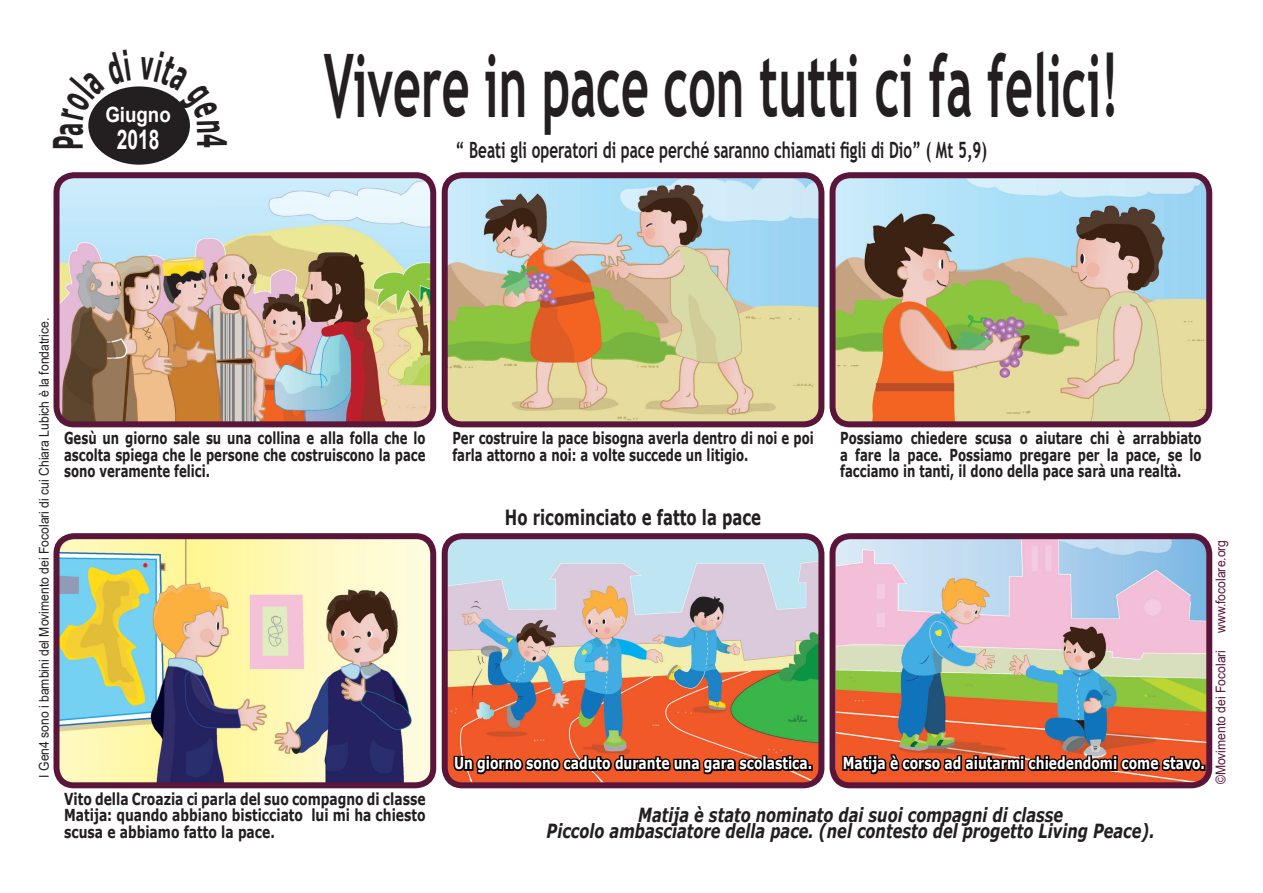
<style>
.page{position:relative;width:1263px;height:893px;background:#fff}
.page>*{position:absolute;margin:0;border:0;box-sizing:border-box;transform-origin:0 0}
.t1{font:700 87.75px "Trebuchet MS";color:#231f20;scale:.55 1}
.t2{font:700 40.5px "Verdana";color:#231f20;scale:.49 1}
.t3{font:700 27px "Arial";color:#fff;scale:.71 1}
.t4{font:700 22.5px "Trebuchet MS";color:#231f20;scale:.68 1}
.t5{font:700 21px "Verdana";color:#231f20;scale:.71 1}
.t6{font:700 21px "Arial";color:#fff;scale:.89 1}
.t7{font:italic 700 19.5px/16.5px "Verdana";color:#231f20;text-align:center;scale:.75 1}
.t8{font:700 16.5px/16.5px "Verdana";color:#231f20;text-align:justify;scale:.71 1}
.t9{font:700 16.5px/16.5px "Verdana";color:#231f20;text-align:justify;scale:.75 1}
.t10{font:700 16.5px "Verdana";color:#fff;scale:.75 1}
.t11{font:13.5px "Arial";color:#231f20;scale:.9 1}
.t12{font:13.5px "Arial";color:#5a163a;scale:.9 1}
</style>
<div class="page">
<img style="left:59px;top:540px;width:370px;height:244px">
<div style="left:54px;top:533px;width:382px;height:255px;border:6px solid #5a163a;border-radius:17px"></div>
<img style="left:449px;top:540px;width:371px;height:243px">
<div style="left:442px;top:533px;width:382px;height:255px;border:6px solid #5a163a;border-radius:17px"></div>
<img style="left:836px;top:540px;width:369px;height:241px">
<div style="left:829px;top:533px;width:383px;height:255px;border:6px solid #5a163a;border-radius:17px"></div>
<img style="left:59px;top:179px;width:370px;height:244px">
<div style="left:54px;top:172px;width:382px;height:255px;border:6px solid #5a163a;border-radius:17px"></div>
<img style="left:449px;top:179px;width:371px;height:243px">
<div style="left:442px;top:172px;width:382px;height:255px;border:6px solid #5a163a;border-radius:17px"></div>
<img style="left:836px;top:179px;width:369px;height:241px">
<div style="left:829px;top:172px;width:383px;height:255px;border:6px solid #5a163a;border-radius:17px"></div>
<svg style="left:452px;top:754px;width:361px;height:22px;background:#722b14"></svg>
<div style="left:88px;top:86px;width:102px;height:79px;background:#231f20;border-radius:50%"></div>
<svg style="left:841px;top:742px;width:364px;height:37px;background:#9b4224"></svg>
<svg style="left:88px;top:87px;width:42px;height:34px"></svg>
<svg style="left:140px;top:86px;width:50px;height:61px"></svg>
<h2 class="t2" style="left:40px;top:150px;width:58px;rotate:-90deg">Pa</h2>
<p class="t6" style="left:105px;top:99px;width:75px">Giugno</p>
<h3 class="t3" style="left:117px;top:120px;width:62px">2018</h3>
<h1 class="t1" style="left:324px;top:31px;width:1447px">Vivere in pace con tutti ci fa felici!</h1>
<h3 class="t4" style="left:456px;top:136px;width:783px">“ Beati gli operatori di pace perché saranno chiamati figli di Dio” ( Mt 5,9)</h3>
<p class="t11" style="left:35px;top:778px;width:512px;rotate:-90deg">I Gen4 sono i bambini del Movimento dei Focolari di cui Chiara Lubich è la fondatrice.</p>
<p class="t8" style="left:64px;top:430px;width:510px">Gesù un giorno sale su una collina e alla folla che lo ascolta spiega che le persone che costruiscono la pace sono veramente felici.</p>
<p class="t9" style="left:64px;top:790px;width:483px">Vito della Croazia ci parla del suo compagno di classe Matija: quando abbiano bisticciato lui mi ha chiesto scusa e abbiamo fatto la pace.</p>
<p class="t8" style="left:452px;top:430px;width:510px">Per costruire la pace bisogna averla dentro di noi e poi farla attorno a noi: a volte succede un litigio.</p>
<p class="t5" style="left:505px;top:503px;width:362px">Ho ricominciato e fatto la pace</p>
<p class="t8" style="left:840px;top:430px;width:511px">Possiamo chiedere scusa o aiutare chi è arrabbiato a fare la pace. Possiamo pregare per la pace, se lo facciamo in tanti, il dono della pace sarà una realtà.</p>
<p class="t10" style="left:843px;top:752px;width:485px">Matija è corso ad aiutarmi chiedendomi come stavo.</p>
<p class="t10" style="left:454px;top:752px;width:479px">Un giorno sono caduto durante una gara scolastica.</p>
<p class="t7" style="left:547px;top:806px;width:812px">Matija è stato nominato dai suoi compagni di classe<br>Piccolo ambasciatore della pace. (nel contesto del progetto Living Peace).</p>
<p class="t12" style="left:1211px;top:633px;width:105px;rotate:-90deg">www.focolare.org</p>
<p class="t12" style="left:1211px;top:784px;width:151px;rotate:-90deg">©Movimento dei Focolari</p>
</div>
